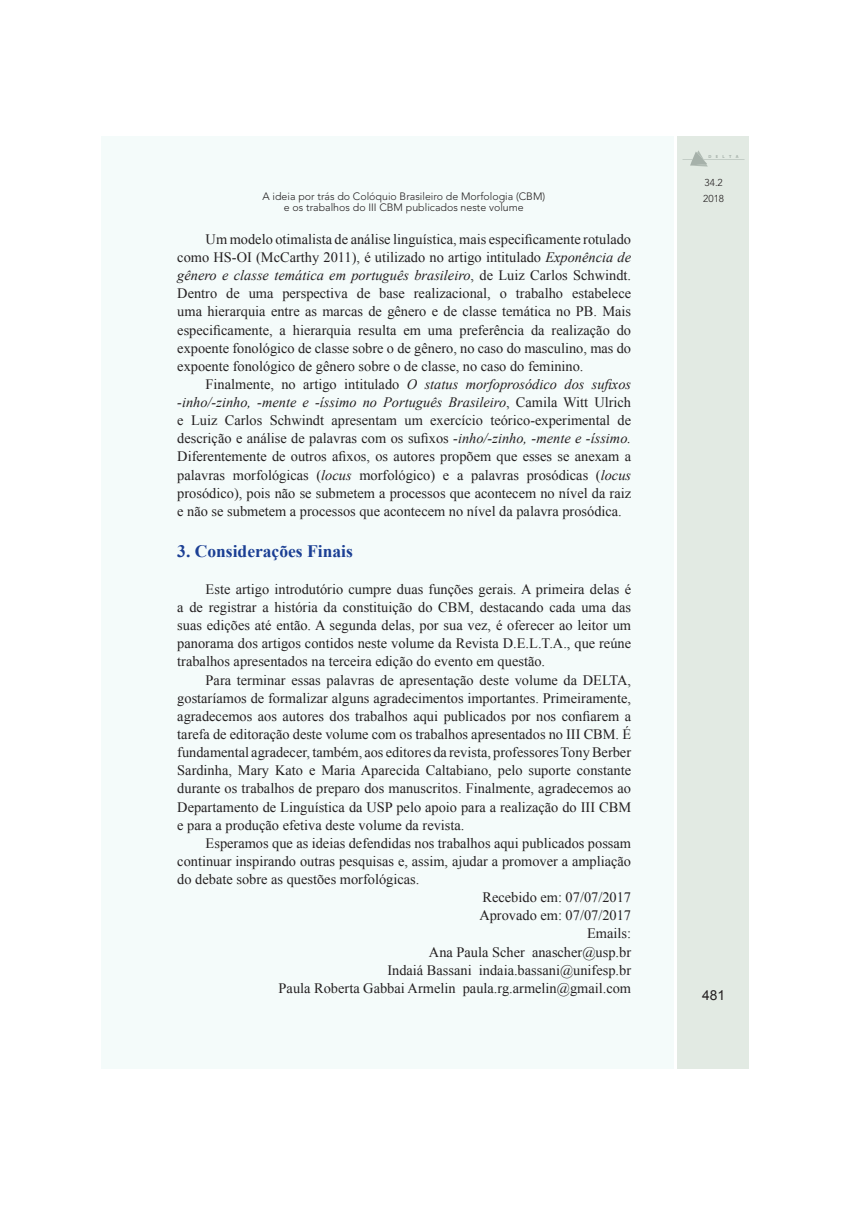
<style>
.page{position:relative;width:851px;height:1205px;background:#fff}
.page>*{position:absolute;margin:0;border:0;box-sizing:border-box;transform-origin:0 0}
.titulo2{font:700 17.5px "Times New Roman";color:#1b3f94}
.corpo{font:14.38px/18.1px "Times New Roman";color:#231f20;text-align:justify}
.recebido_em{font:14.38px "Times New Roman";color:#231f20}
.t1{font:13.75px "Arial";color:#231f20}
.t2{font:300 10.62px "Avenir";color:#231f20}
.t3{font:300 10px "Avenir";color:#231f20}
.t4{font:700 4.38px "Myriad Pro";letter-spacing:1em;color:#bcc1bf}
.s1{font-style:italic}
</style>
<div class="page">
<div style="left:677px;top:136px;width:72px;height:933px;background:#e2eae3"></div>
<div style="left:101px;top:136px;width:572px;height:933px;background:#f4fbfa"></div>
<hr style="left:703px;top:159px;width:41px;height:1px;background:#cacfcd">
<svg style="left:682px;top:150px;width:25px;height:17px"></svg>
<p class="t4" style="left:708px;top:154px;width:32px">DELTA</p>
<p class="t3" style="left:704px;top:177px;width:20px">34.2</p>
<p class="t2" style="left:262px;top:190px;width:284px">A ideia por trás do Colóquio Brasileiro de Morfologia (CBM)</p>
<p class="t3" style="left:703px;top:193px;width:22px">2018</p>
<p class="t2" style="left:284px;top:201px;width:241px">e os trabalhos do III CBM publicados neste volume</p>
<p class="corpo" style="left:177px;top:230px;width:455px;text-indent:28px">Um modelo otimalista de análise linguística, mais especificamente rotulado como HS-OI (McCarthy 2011), é utilizado no artigo intitulado <span class="s1">Exponência de gênero e classe temática em português brasileiro</span>, de Luiz Carlos Schwindt.<br>Dentro de uma perspectiva de base realizacional, o trabalho estabelece uma hierarquia entre as marcas de gênero e de classe temática no PB. Mais especificamente, a hierarquia resulta em uma preferência da realização do expoente fonológico de classe sobre o de gênero, no caso do masculino, mas do expoente fonológico de gênero sobre o de classe, no caso do feminino.</p>
<p class="corpo" style="left:177px;top:375px;width:455px;text-indent:28px">Finalmente, no artigo intitulado <span class="s1">O status morfoprosódico dos sufixos ‑inho/‑zinho, ‑mente e ‑íssimo no Português Brasileiro</span>, Camila Witt Ulrich e Luiz Carlos Schwindt apresentam um exercício teórico-experimental de descrição e análise de palavras com os sufixos <span class="s1">‑inho/‑zinho, ‑mente e -íssimo.<br></span>Diferentemente de outros afixos, os autores propõem que esses se anexam a palavras morfológicas (<span class="s1">locus</span> morfológico) e a palavras prosódicas (<span class="s1">locus </span>prosódico), pois não se submetem a processos que acontecem no nível da raiz e não se submetem a processos que acontecem no nível da palavra prosódica.</p>
<p class="titulo2" style="left:177px;top:539px;width:177px">3. Considerações Finais</p>
<p class="corpo" style="left:177px;top:580px;width:455px;text-indent:28px">Este artigo introdutório cumpre duas funções gerais. A primeira delas é a de registrar a história da constituição do CBM, destacando cada uma das suas edições até então. A segunda delas, por sua vez, é oferecer ao leitor um panorama dos artigos contidos neste volume da Revista D.E.L.T.A., que reúne trabalhos apresentados na terceira edição do evento em questão.</p>
<p class="corpo" style="left:177px;top:670px;width:455px;text-indent:28px">Para terminar essas palavras de apresentação deste volume da DELTA, gostaríamos de formalizar alguns agradecimentos importantes. Primeiramente, agradecemos aos autores dos trabalhos aqui publicados por nos confiarem a tarefa de editoração deste volume com os trabalhos apresentados no III CBM. É fundamental agradecer, também, aos editores da revista, professores Tony Berber Sardinha, Mary Kato e Maria Aparecida Caltabiano, pelo suporte constante durante os trabalhos de preparo dos manuscritos. Finalmente, agradecemos ao Departamento de Linguística da USP pelo apoio para a realização do III CBM e para a produção efetiva deste volume da revista.</p>
<p class="corpo" style="left:177px;top:833px;width:455px;text-indent:28px">Esperamos que as ideias defendidas nos trabalhos aqui publicados possam continuar inspirando outras pesquisas e, assim, ajudar a promover a ampliação do debate sobre as questões morfológicas.</p>
<p class="recebido_em" style="left:482px;top:887px;width:150px">Recebido em: 07/07/2017</p>
<p class="recebido_em" style="left:479px;top:906px;width:153px">Aprovado em: 07/07/2017</p>
<p class="recebido_em" style="left:587px;top:924px;width:45px">Emails:</p>
<p class="recebido_em" style="left:429px;top:942px;width:204px">Ana Paula Scher anascher@usp.br</p>
<p class="recebido_em" style="left:387px;top:960px;width:245px">Indaiá Bassani indaia.bassani@unifesp.br</p>
<p class="recebido_em" style="left:278px;top:978px;width:354px">Paula Roberta Gabbai Armelin paula.rg.armelin@gmail.com</p>
<p class="t1" style="left:702px;top:986px;width:24px">481</p>
</div>
